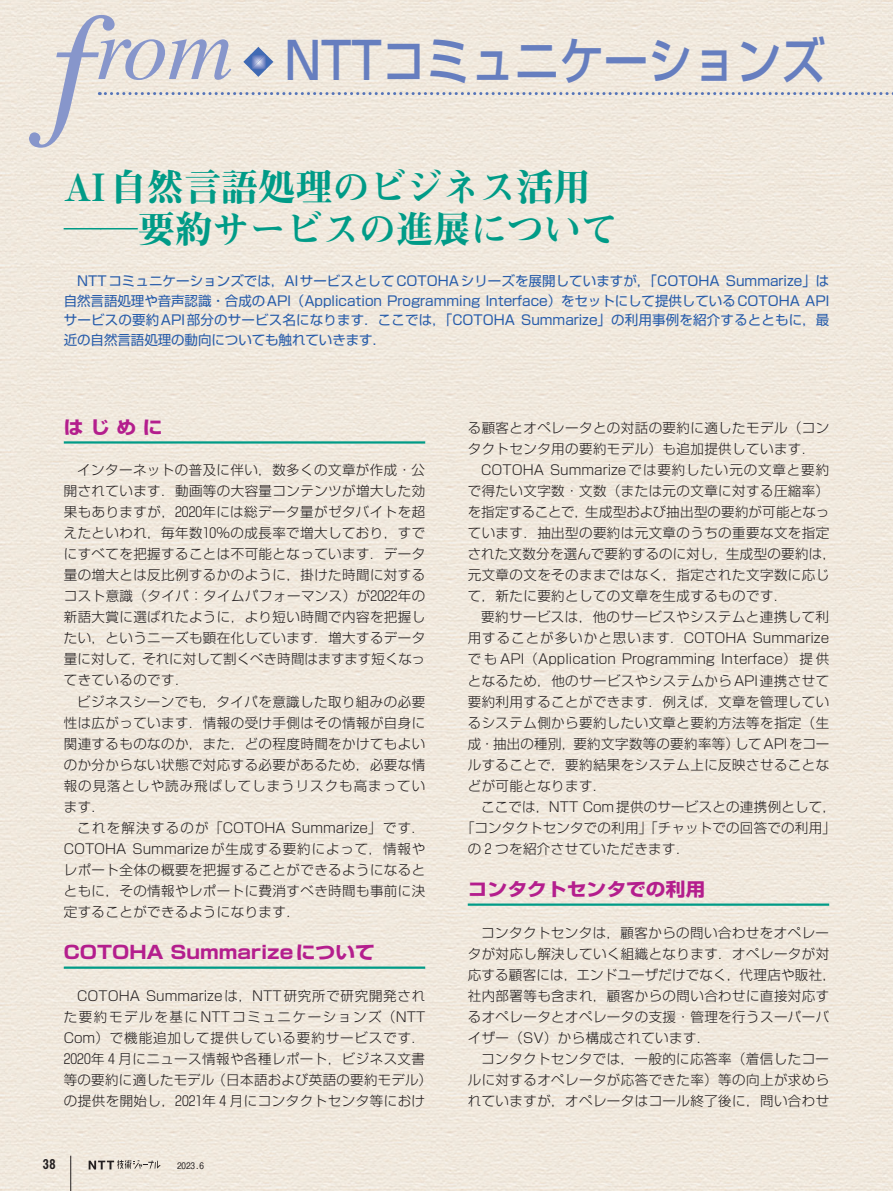
<style>
.page{position:relative;width:893px;height:1191px;background:#fff}
.page>*{position:absolute;margin:0;border:0;box-sizing:border-box;transform-origin:0 0}
.t1{font:500 51px "Shin Go Pr 6";color:#667ebf;scale:.87 1}
.t2{font:37.5px/42px "Midashi Min Pr 6 MA31";letter-spacing:-.015em;color:#009b87}
.t3{font:700 18px "Shin Go Pr 6";color:#b41e8d;scale:1.1 1}
.t4{font:300 13.5px/21px "Shin Go Pr 6";letter-spacing:.03em;color:#231f20;text-align:justify}
.t5{font:13.5px/19.5px "Shin Go Pr 6";letter-spacing:-.005em;color:#275caa;text-align:justify}
.t6{font:300 13.5px "Shin Go Pr 6";letter-spacing:.01em;color:#231f20}
.t7{font:13.5px "Midashi Go Pr 6 MB31";color:#231f20}
.t8{font:500 9px "Gothic BBB Pr 6";color:#231f20}
.s1{font-family:"Times Italic Os F";font-weight:400;font-size:150px;color:#8796cb}
.s2{font-family:"Times Italic Os F";font-weight:400;font-size:90px;color:#8796cb}
</style>
<div class="page">
<img style="left:0;top:0;width:893px;height:1191px">
<svg style="left:89px;top:1160px;width:72px;height:9px"></svg>
<hr style="left:70px;top:1155px;width:1px;height:36px;background:#231f20">
<hr style="left:64px;top:441px;width:361px;height:2px;background:#009b87">
<hr style="left:64px;top:966px;width:361px;height:2px;background:#009b87">
<hr style="left:468px;top:903px;width:361px;height:2px;background:#009b87">
<svg style="left:99px;top:92px;width:794px;height:3px;background:#b6bcce"></svg>
<svg style="left:243px;top:47px;width:30px;height:30px"></svg>
<h1 class="t1" style="left:51px;top:19px;width:892px"><span class="s1">f</span><span class="s2">rom</span> NTTコミュニケーションズ</h1>
<h2 class="t2" style="left:64px;top:166px;width:556px">AI自然言語処理のビジネス活用──要約サービスの進展について</h2>
<p class="t5" style="left:64px;top:270px;width:767px;text-indent:13px">NTTコミュニケーションズでは，AIサービスとしてCOTOHAシリーズを展開していますが，「COTOHA Summarize」は自然言語処理や音声認識・合成のAPI（Application Programming Interface）をセットにして提供しているCOTOHA APIサービスの要約API部分のサービス名になります．ここでは，「COTOHA Summarize」の利用事例を紹介するとともに，最近の自然言語処理の動向についても触れていきます．</p>
<h3 class="t3" style="left:64px;top:412px;width:91px">はじめに</h3>
<p class="t4" style="left:64px;top:458px;width:363px;text-indent:14px">インターネットの普及に伴い，数多くの文章が作成・公開されています．動画等の大容量コンテンツが増大した効果もありますが，2020年には総データ量がゼタバイトを超えたといわれ，毎年数10％の成長率で増大しており，すでにすべてを把握することは不可能となっています．データ量の増大とは反比例するかのように，掛けた時間に対するコスト意識（タイパ：タイムパフォーマンス）が2022年の新語大賞に選ばれたように，より短い時間で内容を把握したい，というニーズも顕在化しています．増大するデータ量に対して，それに対して割くべき時間はますます短くなってきているのです．</p>
<p class="t4" style="left:64px;top:689px;width:363px;text-indent:14px">ビジネスシーンでも，タイパを意識した取り組みの必要性は広がっています．情報の受け手側はその情報が自身に関連するものなのか，また，どの程度時間をかけてもよいのか分からない状態で対応する必要があるため，必要な情報の見落としや読み飛ばしてしまうリスクも高まっています．</p>
<p class="t4" style="left:64px;top:815px;width:363px;text-indent:14px">これを解決するのが「COTOHA Summarize」です．COTOHA Summarizeが生成する要約によって，情報やレポート全体の概要を把握することができるようになるとともに，その情報やレポートに費消すべき時間も事前に決定することができるようになります．</p>
<h3 class="t3" style="left:64px;top:937px;width:284px">COTOHA Summarizeについて</h3>
<p class="t4" style="left:64px;top:983px;width:370px;text-align:center">COTOHA Summarizeは，NTT研究所で研究開発され<br>た要約モデルを基にNTTコミュニケーションズ（NTT<br>Com）で機能追加して提供している要約サービスです．<br>2020年 4 月にニュース情報や各種レポート，ビジネス文書等の要約に適したモデル（日本語および英語の要約モデル）の提供を開始し，2021年 4 月にコンタクトセンタ等におけ</p>
<p class="t7" style="left:43px;top:1153px;width:15px">38</p>
<p class="t8" style="left:177px;top:1158px;width:29px">2023.6</p>
<p class="t4" style="left:468px;top:416px;width:363px">る顧客とオペレータとの対話の要約に適したモデル（コンタクトセンタ用の要約モデル）も追加提供しています．</p>
<p class="t4" style="left:468px;top:458px;width:370px;text-align:left;text-indent:14px">COTOHA Summarizeでは要約したい元の文章と要約で得たい文字数・文数（または元の文章に対する圧縮率）を指定することで，生成型および抽出型の要約が可能となっています．抽出型の要約は元文章のうちの重要な文を指定された文数分を選んで要約するのに対し，生成型の要約は，元文章の文をそのままではなく，指定された文字数に応じて，新たに要約としての文章を生成するものです．</p>
<p class="t4" style="left:468px;top:605px;width:363px;text-indent:14px">要約サービスは，他のサービスやシステムと連携して利用することが多いかと思います．COTOHA Summarizeでも API（Application Programming Interface）提供となるため，他のサービスやシステムからAPI連携させて要約利用することができます．例えば，文章を管理しているシステム側から要約したい文章と要約方法等を指定（生成・抽出の種別，要約文字数等の要約率等）してAPIをコールすることで，要約結果をシステム上に反映させることなどが可能となります．</p>
<p class="t4" style="left:481px;top:794px;width:356px">ここでは，NTT Com提供のサービスとの連携例として，</p>
<p class="t6" style="left:461px;top:816px;width:377px">「コンタクトセンタでの利用」「チャットでの回答での利用」</p>
<p class="t4" style="left:468px;top:836px;width:223px">の 2 つを紹介させていただきます．</p>
<h3 class="t3" style="left:468px;top:874px;width:217px">コンタクトセンタでの利用</h3>
<p class="t4" style="left:468px;top:920px;width:370px;text-align:left;text-indent:14px">コンタクトセンタは，顧客からの問い合わせをオペレータが対応し解決していく組織となります．オペレータが対応する顧客には，エンドユーザだけでなく，代理店や販社，社内部署等も含まれ，顧客からの問い合わせに直接対応するオペレータとオペレータの支援・管理を行うスーパーバイザー（SV）から構成されています．</p>
<p class="t4" style="left:468px;top:1046px;width:363px;text-indent:14px">コンタクトセンタでは，一般的に応答率（着信したコールに対するオペレータが応答できた率）等の向上が求められていますが，オペレータはコール終了後に，問い合わせ</p>
</div>
